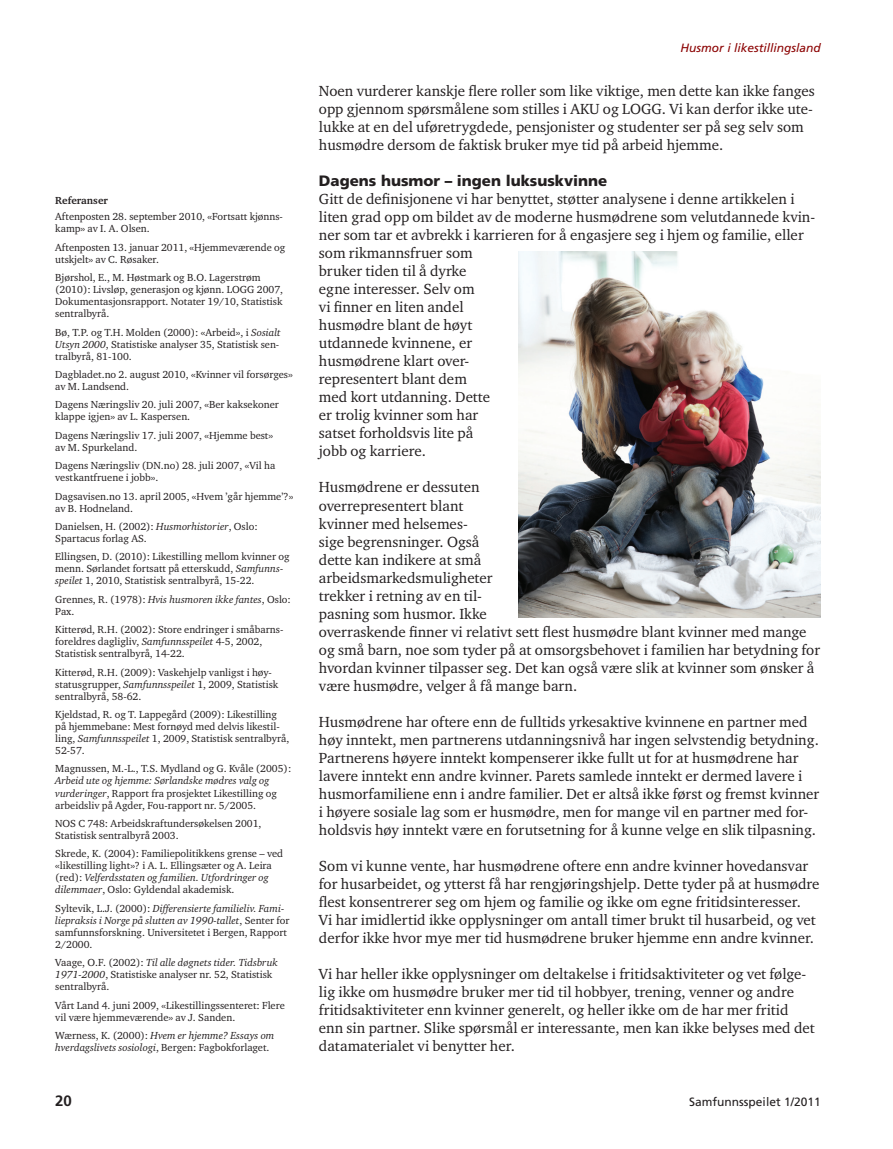
<style>
.page{position:relative;width:893px;height:1149px;background:#fff}
.page>*{position:absolute;margin:0;border:0;box-sizing:border-box;transform-origin:0 0}
.t1{font:15px/18px "Charter ITC Std";color:#231f20}
.t2{font:900 15px "Frutiger";color:#231f20}
.t3{font:700 15px "Frutiger";color:#231f20}
.t4{font:italic 12px "Frutiger";color:#8b0202}
.t5{font:12px "Frutiger";color:#231f20}
.t6{font:10.5px/12px "Charter ITC Std";color:#231f20}
.t7{font:italic 10.5px/12px "Charter ITC Std";color:#231f20}
.t8{font:700 10.5px "Charter ITC Std";color:#231f20}
.s1{font-style:italic}
.s2{font-style:normal}
</style>
<div class="page">
<img style="left:519px;top:251px;width:302px;height:366px">
<p class="t8" style="left:55px;top:194px;width:54px">Referanser</p>
<p class="t6" style="left:55px;top:210px;width:229px">Aftenposten 28. september 2010, «Fortsatt kjønns&shy;kamp» av I. A. Olsen.</p>
<p class="t6" style="left:55px;top:241px;width:232px">Aftenposten 13. januar 2011, «Hjemmeværende og utskjelt» av C. Røsaker.</p>
<p class="t6" style="left:55px;top:271px;width:229px">Bjørshol, E., M. Høstmark og B.O. Lagerstrøm (2010): Livsløp, generasjon og kjønn. LOGG 2007, Dokumentasjonsrapport. Notater 19/10, Statistisk sentralbyrå.</p>
<p class="t6" style="left:55px;top:326px;width:227px">Bø, T.P. og T.H. Molden (2000): «Arbeid», i <span class="s1">Sosialt<br>Utsyn 2000</span>, Statistiske analyser 35, Statistisk sen&shy;tralbyrå, 81-100.</p>
<p class="t6" style="left:55px;top:368px;width:239px">Dagbladet.no 2. august 2010, «Kvinner vil forsørges» av M. Landsend.</p>
<p class="t6" style="left:55px;top:398px;width:225px">Dagens Næringsliv 20. juli 2007, «Ber kaksekoner klappe igjen» av L. Kaspersen.</p>
<p class="t6" style="left:55px;top:429px;width:219px">Dagens Næringsliv 17. juli 2007, «Hjemme best» av M. Spurkeland.</p>
<p class="t6" style="left:55px;top:459px;width:222px">Dagens Næringsliv (DN.no) 28. juli 2007, «Vil ha vestkantfruene i jobb».</p>
<p class="t6" style="left:55px;top:489px;width:240px">Dagsavisen.no 13. april 2005, «Hvem ’går hjemme’?» av B. Hodneland.</p>
<p class="t6" style="left:55px;top:520px;width:204px">Danielsen, H. (2002): <span class="s1">Husmorhistorier</span>, Oslo:<br>Spartacus forlag AS.</p>
<p class="t6" style="left:55px;top:550px;width:236px">Ellingsen, D. (2010): Likestilling mellom kvinner og menn. Sørlandet fortsatt på etterskudd, <span class="s1">Samfunns&shy;speilet</span> 1, 2010, Statistisk sentralbyrå, 15-22.</p>
<p class="t6" style="left:55px;top:593px;width:237px">Grennes, R. (1978): <span class="s1">Hvis husmoren ikke fantes</span>, Oslo:<br>Pax.</p>
<p class="t6" style="left:55px;top:623px;width:229px">Kitterød, R.H. (2002): Store endringer i småbarns&shy;foreldres dagligliv, <span class="s1">Samfunnsspeilet</span> 4-5, 2002,<br>Statistisk sentralbyrå, 14-22.</p>
<p class="t6" style="left:55px;top:665px;width:225px">Kitterød, R.H. (2009): Vaskehjelp vanligst i høy&shy;statusgrupper, <span class="s1">Samfunnsspeilet</span> 1, 2009, Statistisk sentralbyrå, 58-62.</p>
<p class="t6" style="left:55px;top:708px;width:236px">Kjeldstad, R. og T. Lappegård (2009): Likestilling på hjemmebane: Mest fornøyd med delvis likestil&shy;ling, <span class="s1">Samfunnsspeilet</span> 1, 2009, Statistisk sentralbyrå, 52-57.</p>
<p class="t6" style="left:55px;top:762px;width:238px">Magnussen, M.-L., T.S. Mydland og G. Kvåle (2005):</p>
<p class="t6" style="left:55px;top:774px;width:223px"><span class="s1">Arbeid ute og hjemme: Sørlandske mødres valg og vurderinger</span>, Rapport fra prosjektet Likestilling og arbeidsliv på Agder, Fou-rapport nr. 5/2005.</p>
<p class="t6" style="left:55px;top:816px;width:208px">NOS C 748: Arbeidskraftundersøkelsen 2001,<br>Statistisk sentralbyrå 2003.</p>
<p class="t6" style="left:55px;top:847px;width:229px">Skrede, K. (2004): Familiepolitikkens grense – ved «likestilling light»? i A. L. Ellingsæter og A. Leira (red): <span class="s1">Velferdsstaten og familien. Utfordringer og dilemmaer</span>, Oslo: Gyldendal akademisk.</p>
<p class="t6" style="left:55px;top:901px;width:236px">Syltevik, L.J. (2000): <span class="s1">Differensierte familieliv. Fami&shy;liepraksis i Norge på slutten av 1990-tallet</span>, Senter for samfunnsforskning. Universitetet i Bergen, Rapport 2/2000.</p>
<p class="t6" style="left:55px;top:956px;width:224px">Vaage, O.F. (2002): <span class="s1">Til alle døgnets tider. Tidsbruk<br>1971-2000</span>, Statistiske analyser nr. 52, Statistisk sentralbyrå.</p>
<p class="t6" style="left:55px;top:998px;width:231px">Vårt Land 4. juni 2009, «Likestillingssenteret: Flere vil være hjemmeværende» av J. Sanden.</p>
<p class="t7" style="left:55px;top:1028px;width:221px"><span class="s2">Wærness, K. (2000):</span> Hvem er hjemme? Essays om hverdagslivets sosiologi<span class="s2">, Bergen: Fagbokforlaget.</span></p>
<p class="t3" style="left:55px;top:1091px;width:18px">20</p>
<p class="t4" style="left:681px;top:41px;width:142px">Husmor i likestillingsland</p>
<p class="t1" style="left:319px;top:82px;width:497px">Noen vurderer kanskje flere roller som like viktige, men dette kan ikke fanges opp gjennom spørsmålene som stilles i AKU og LOGG. Vi kan derfor ikke ute&shy;lukke at en del uføretrygdede, pensjonister og studenter ser på seg selv som husmødre dersom de faktisk bruker mye tid på arbeid hjemme.</p>
<p class="t2" style="left:319px;top:172px;width:290px">Dagens husmor – ingen luksuskvinne</p>
<p class="t1" style="left:319px;top:190px;width:498px">Gitt de definisjonene vi har benyttet, støtter analysene i denne artikkelen i liten grad opp om bildet av de moderne husmødrene som velutdannede kvin&shy;ner som tar et avbrekk i karrieren for å engasjere seg i hjem og familie, eller som rikmannsfruer som<br>bruker tiden til å dyrke<br>egne interesser. Selv om<br>vi finner en liten andel<br>husmødre blant de høyt<br>utdannede kvinnene, er<br>husmødrene klart over-<br>representert blant dem<br>med kort utdanning. Dette<br>er trolig kvinner som har<br>satset forholdsvis lite på<br>jobb og karriere.</p>
<p class="t1" style="left:319px;top:478px;width:503px">Husmødrene er dessuten<br>overrepresentert blant<br>kvinner med helsemes-<br>sige begrensninger. Også<br>dette kan indikere at små<br>arbeidsmarkedsmuligheter<br>trekker i retning av en til-<br>pasning som husmor. Ikke<br>overraskende finner vi relativt sett flest husmødre blant kvinner med mange og små barn, noe som tyder på at omsorgsbehovet i familien har betydning for hvordan kvinner tilpasser seg. Det kan også være slik at kvinner som ønsker å være husmødre, velger å få mange barn.</p>
<p class="t1" style="left:319px;top:712px;width:502px">Husmødrene har oftere enn de fulltids yrkesaktive kvinnene en partner med høy inntekt, men partnerens utdanningsnivå har ingen selvstendig betydning.<br>Partnerens høyere inntekt kompenserer ikke fullt ut for at husmødrene har lavere inntekt enn andre kvinner. Parets samlede inntekt er dermed lavere i husmorfamiliene enn i andre familier. Det er altså ikke først og fremst kvinner i høyere sosiale lag som er husmødre, men for mange vil en partner med for&shy;holdsvis høy inntekt være en forutsetning for å kunne velge en slik tilpasning.</p>
<p class="t1" style="left:319px;top:856px;width:502px">Som vi kunne vente, har husmødrene oftere enn andre kvinner hovedansvar for husarbeidet, og ytterst få har rengjøringshjelp. Dette tyder på at husmødre flest konsentrerer seg om hjem og familie og ikke om egne fritidsinteresser.<br>Vi har imidlertid ikke opplysninger om antall timer brukt til husarbeid, og vet derfor ikke hvor mye mer tid husmødrene bruker hjemme enn andre kvinner.</p>
<p class="t1" style="left:319px;top:964px;width:497px">Vi har heller ikke opplysninger om deltakelse i fritidsaktiviteter og vet følge&shy;lig ikke om husmødre bruker mer tid til hobbyer, trening, venner og andre fritidsaktiviteter enn kvinner generelt, og heller ikke om de har mer fritid enn sin partner. Slike spørsmål er interessante, men kan ikke belyses med det datamaterialet vi benytter her.</p>
<p class="t5" style="left:689px;top:1094px;width:133px">Samfunnsspeilet 1/2011</p>
</div>
